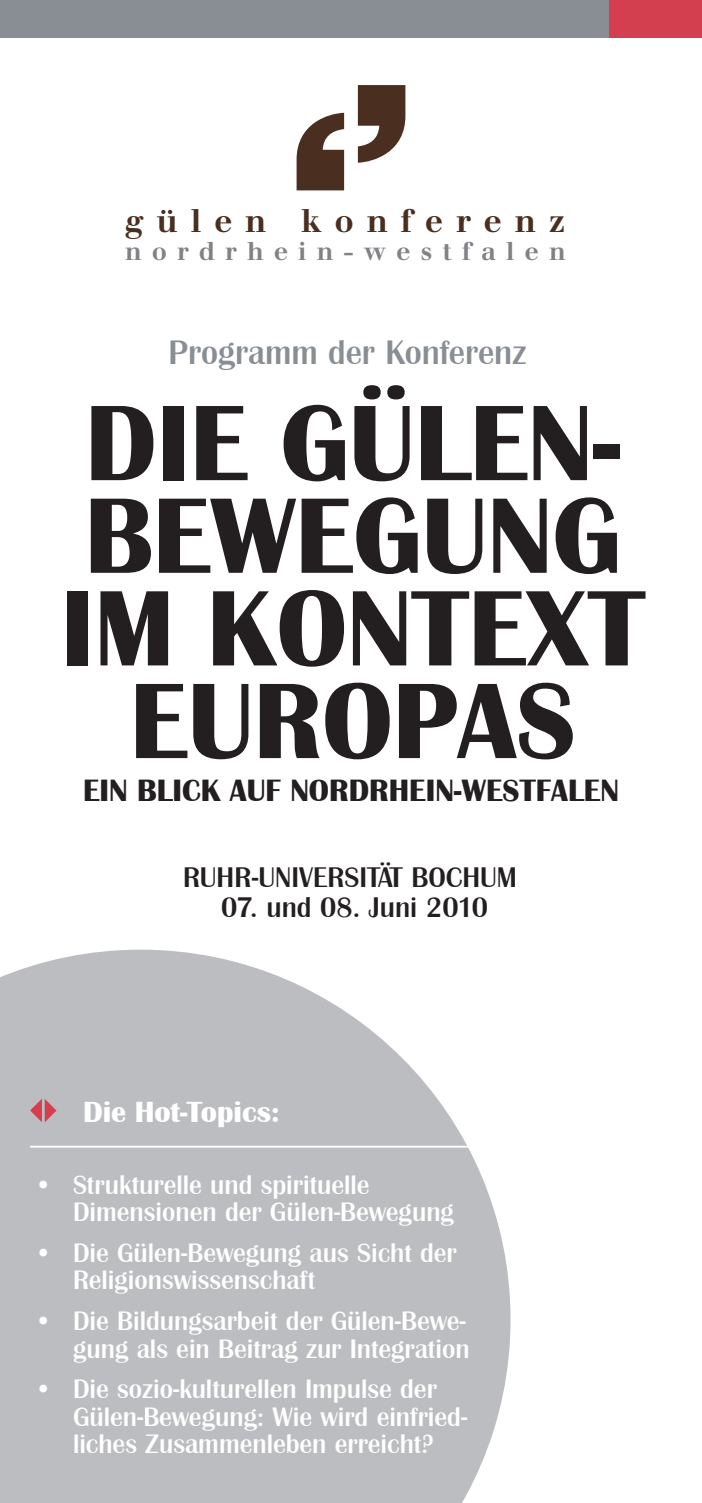
<style>
.page{position:relative;width:702px;height:1503px;background:#fff}
.page>*{position:absolute;margin:0;border:0;box-sizing:border-box;transform-origin:0 0}
.t1{font:700 111.25px/92.5px "Britannic";color:#231f20;text-align:center}
.t2{font:500 35px "Britannic T";color:#898e95}
.t3{font:700 32px "Walbaum";letter-spacing:.4em;color:#4a2e1f}
.t4{font:700 31.75px "Britannic";color:#231f20}
.t5{font:700 30px "Britannic T";color:#fff}
.t6{font:500 29.25px "Britannic T";color:#231f20}
.t7{font:500 27.5px/27.5px "Britannic T";color:#fff}
.t8{font:700 25px "Walbaum";letter-spacing:.4em;color:#808285}
</style>
<div class="page">
<div style="left:0;top:0;width:609px;height:38px;background:#898e95"></div>
<div style="left:609px;top:0;width:93px;height:38px;background:#d33f4e"></div>
<svg style="left:0;top:949px;width:510px;height:553px;fill:#bcbdc0"></svg>
<hr style="left:30px;top:1145px;width:444px;height:2px;background:#fff">
<svg style="left:30px;top:1098px;width:26px;height:24px"></svg>
<svg style="left:358px;top:85px;width:47px;height:78px"></svg>
<svg style="left:296px;top:113px;width:48px;height:77px"></svg>
<p class="t3" style="left:124px;top:201px;width:442px">gülen konferenz</p>
<p class="t8" style="left:125px;top:236px;width:442px">nordrhein-westfalen</p>
<p class="t2" style="left:169px;top:334px;width:359px">Programm der Konferenz</p>
<h1 class="t1" style="left:61px;top:398px;width:585px">DIE GÜLEN-<br>BEWEGUNG<br>IM KONTEXT<br>EUROPAS</h1>
<p class="t4" style="left:83px;top:772px;width:537px">EIN BLICK AUF NORDRHEIN-WESTFALEN</p>
<p class="t6" style="left:183px;top:861px;width:335px">RUHR-UNIVERSITÄT BOCHUM</p>
<p class="t6" style="left:221px;top:891px;width:268px">07. und 08. Juni 2010</p>
<p class="t5" style="left:83px;top:1095px;width:198px">Die Hot-Topics:</p>
<p class="t7" style="left:73px;top:1171px;width:382px;text-indent:-39px">• Strukturelle und spirituelle<br>Dimensionen der Gülen-Bewegung</p>
<p class="t7" style="left:73px;top:1239px;width:385px;text-indent:-39px">• Die Gülen-Bewegung aus Sicht der<br>Religionswissenschaft</p>
<p class="t7" style="left:34px;top:1307px;width:437px;text-align:right">• Die Bildungsarbeit der Gülen-Bewe&shy;gung als ein Beitrag zur Integration</p>
<p class="t7" style="left:73px;top:1375px;width:396px;text-indent:-39px">• Die sozio-kulturellen Impulse der<br>Gülen-Bewegung: Wie wird einfried&shy;liches Zusammenleben erreicht?</p>
</div>
